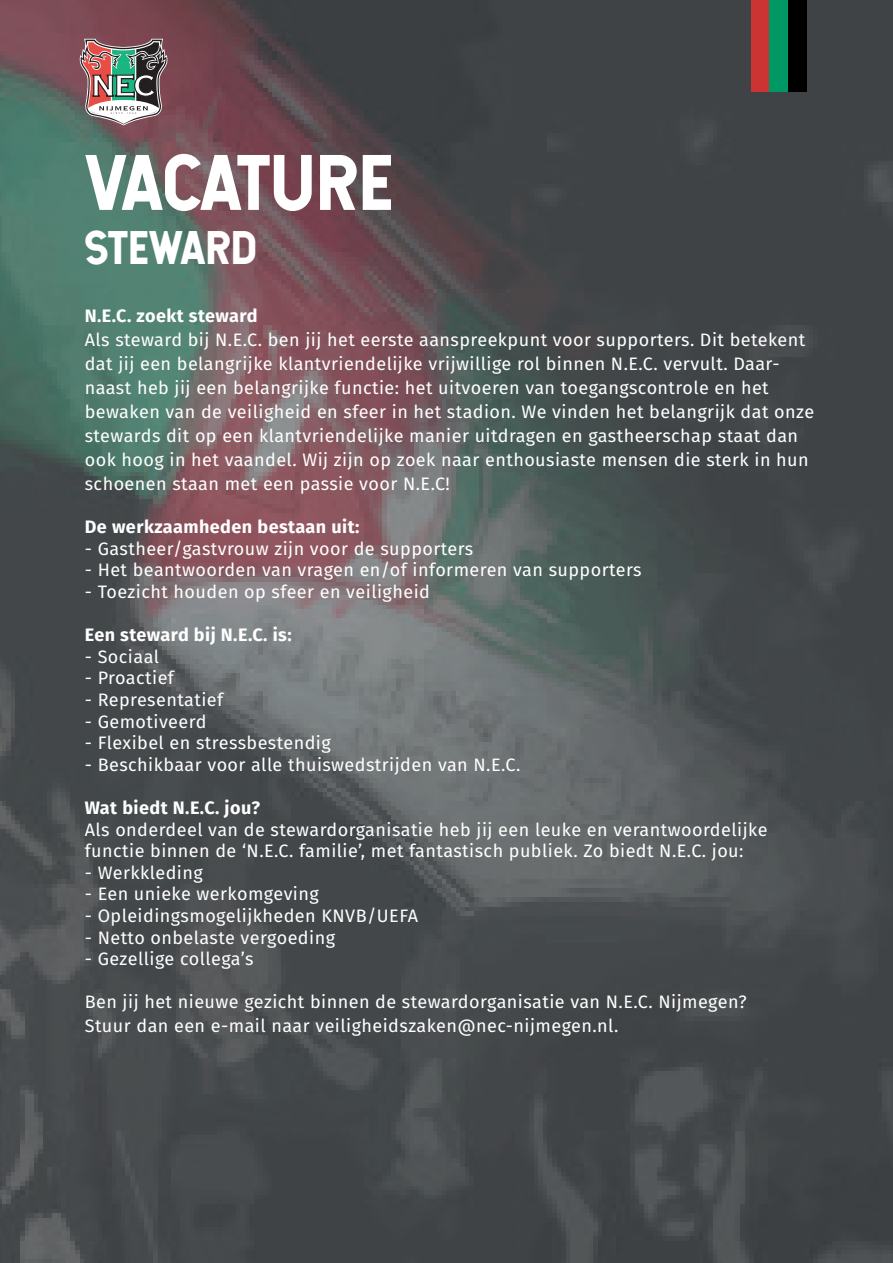
<style>
.page{position:relative;width:893px;height:1263px;background:#fff}
.page>*{position:absolute;margin:0;border:0;box-sizing:border-box;transform-origin:0 0}
.t1{font:75px "Hansief";color:#fff}
.t2{font:45px "Hansief";color:#fff}
.t3{font:18px/24px "Fira Sans";letter-spacing:.025em;color:#fff}
.t4{font:700 18px "Fira Sans";letter-spacing:.025em;color:#fff}
</style>
<div class="page">
<img style="left:0;top:0;width:893px;height:1263px">
<svg style="left:80px;top:39px;width:87px;height:86px"></svg>
<div style="left:751px;top:0;width:19px;height:92px;background:#c33"></div>
<div style="left:770px;top:0;width:18px;height:92px;background:#096"></div>
<div style="left:788px;top:0;width:18px;height:92px;background:#000"></div>
<p class="t1" style="left:85px;top:135px;width:308px">VACATURE</p>
<p class="t2" style="left:85px;top:219px;width:173px">STEWARD</p>
<p class="t4" style="left:85px;top:300px;width:174px">N.E.C. zoekt steward</p>
<p class="t3" style="left:85px;top:327px;width:731px">Als steward bij N.E.C. ben jij het eerste aanspreekpunt voor supporters. Dit betekent dat jij een belangrijke klantvriendelijke vrijwillige rol binnen N.E.C. vervult. Daar&shy;naast heb jij een belangrijke functie: het uitvoeren van toegangscontrole en het bewaken van de veiligheid en sfeer in het stadion. We vinden het belangrijk dat onze stewards dit op een klantvriendelijke manier uitdragen en gastheerschap staat dan ook hoog in het vaandel. Wij zijn op zoek naar enthousiaste mensen die sterk in hun schoenen staan met een passie voor N.E.C!</p>
<p class="t4" style="left:85px;top:512px;width:276px">De werkzaamheden bestaan uit:</p>
<p class="t3" style="left:85px;top:536px;width:390px">- Gastheer/gastvrouw zijn voor de supporters</p>
<p class="t3" style="left:85px;top:558px;width:558px">- Het beantwoorden van vragen en/of informeren van supporters</p>
<p class="t3" style="left:85px;top:579px;width:347px">- Toezicht houden op sfeer en veiligheid</p>
<p class="t4" style="left:85px;top:620px;width:208px">Een steward bij N.E.C. is:</p>
<p class="t3" style="left:85px;top:644px;width:76px">- Sociaal</p>
<p class="t3" style="left:85px;top:666px;width:91px">- Proactief</p>
<p class="t3" style="left:85px;top:687px;width:140px">- Representatief</p>
<p class="t3" style="left:85px;top:709px;width:123px">- Gemotiveerd</p>
<p class="t3" style="left:85px;top:730px;width:248px">- Flexibel en stressbestendig</p>
<p class="t3" style="left:85px;top:752px;width:437px">- Beschikbaar voor alle thuiswedstrijden van N.E.C.</p>
<p class="t4" style="left:85px;top:792px;width:177px">Wat biedt N.E.C. jou?</p>
<p class="t3" style="left:85px;top:817px;width:684px">Als onderdeel van de stewardorganisatie heb jij een leuke en verantwoordelijke</p>
<p class="t3" style="left:85px;top:838px;width:660px">functie binnen de ‘N.E.C. familie’, met fantastisch publiek. Zo biedt N.E.C. jou:</p>
<p class="t3" style="left:85px;top:860px;width:120px">- Werkkleding</p>
<p class="t3" style="left:85px;top:882px;width:236px">- Een unieke werkomgeving</p>
<p class="t3" style="left:85px;top:903px;width:335px">- Opleidingsmogelijkheden KNVB/UEFA</p>
<p class="t3" style="left:85px;top:925px;width:252px">- Netto onbelaste vergoeding</p>
<p class="t3" style="left:85px;top:946px;width:170px">- Gezellige collega’s</p>
<p class="t3" style="left:85px;top:990px;width:663px">Ben jij het nieuwe gezicht binnen de stewardorganisatie van N.E.C. Nijmegen?</p>
<p class="t3" style="left:85px;top:1014px;width:535px">Stuur dan een e-mail naar veiligheidszaken@nec-nijmegen.nl.</p>
</div>
